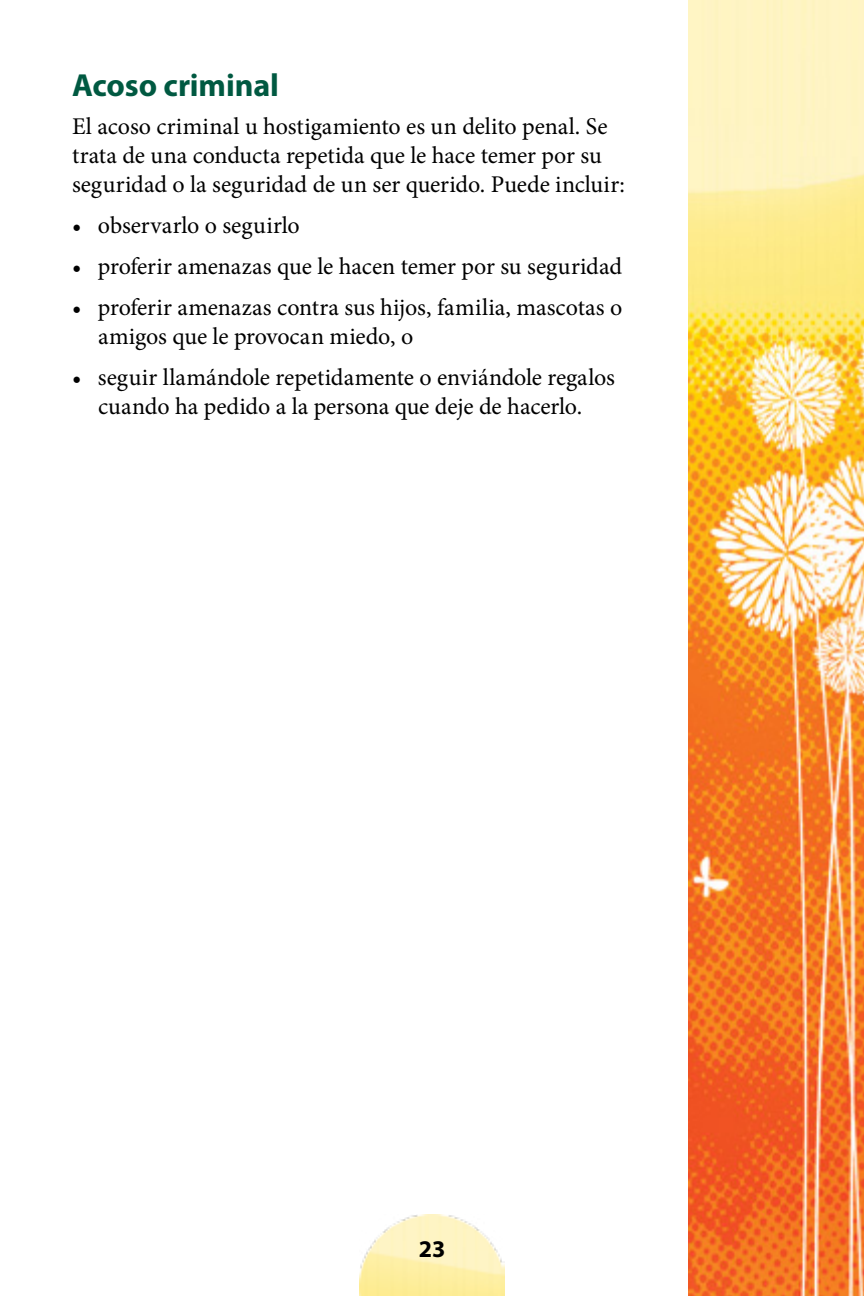
<style>
.page{position:relative;width:864px;height:1296px;background:#fff}
.page>*{position:absolute;margin:0;border:0;box-sizing:border-box;transform-origin:0 0}
.title_02{font:700 32px "Myriad Pro";letter-spacing:-.005em;color:#005941}
.para01{font:24px/29px "Minion Pro";letter-spacing:-.005em;color:#000}
.t1{font:700 24px "Myriad Pro";color:#000}
</style>
<div class="page">
<img style="left:360px;top:1214px;width:144px;height:82px">
<img style="left:689px;top:0;width:175px;height:1296px">
<p class="title_02" style="left:72px;top:64px;width:208px">Acoso criminal</p>
<p class="para01" style="left:72px;top:112px;width:554px">El acoso criminal u hostigamiento es un delito penal. Se trata de una conducta repetida que le hace temer por su seguridad o la seguridad de un ser querido. Puede incluir:</p>
<p class="para01" style="left:72px;top:211px;width:229px">• observarlo o seguirlo</p>
<p class="para01" style="left:72px;top:252px;width:552px">• proferir amenazas que le hacen temer por su seguridad</p>
<p class="para01" style="left:98px;top:293px;width:526px;text-indent:-26px">• proferir amenazas contra sus hijos, familia, mascotas o amigos que le provocan miedo, o</p>
<p class="para01" style="left:72px;top:363px;width:545px;text-align:center">• seguir llamándole repetidamente o enviándole regalos cuando ha pedido a la persona que deje de hacerlo.</p>
<p class="t1" style="left:419px;top:1233px;width:28px">23</p>
</div>
